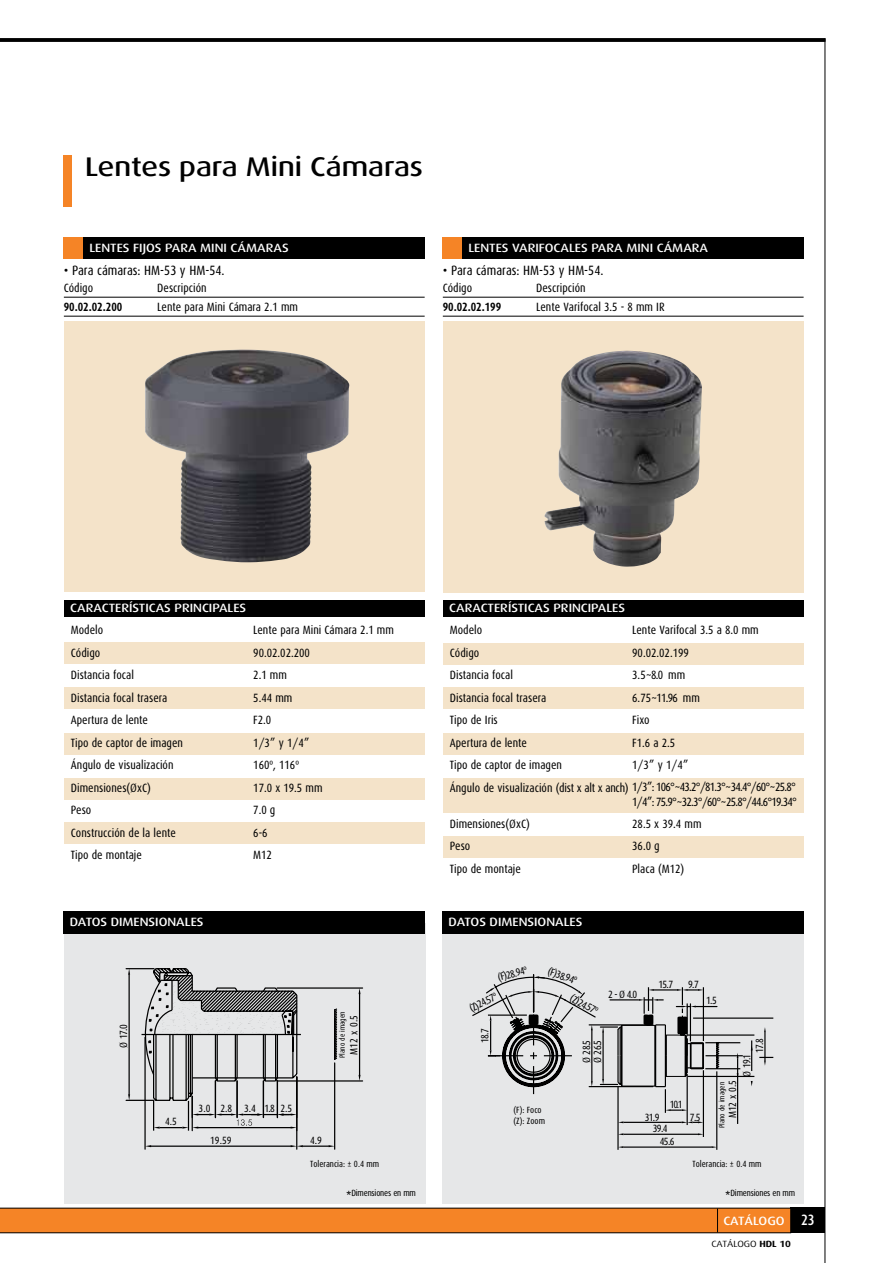
<style>
.page{position:relative;width:893px;height:1263px;background:#fff}
.page>*{position:absolute;margin:0;border:0;box-sizing:border-box;transform-origin:0 0}
.t1{font:500 27px "Dax Wide";color:#000}
.t2{font:13.5px "B Tcond";color:#000}
.t3{font:12px/22.5px "B Tcond";color:#000}
.t4{font:500 12px "Dax Wide";color:#fff}
.t5{font:12px "B Tcond";letter-spacing:-.06em;color:#000}
.t6{font:700 12px "B Tcond";color:#000}
.t7{font:10.5px/11.1px "B Tcond";letter-spacing:-.06em;color:#000}
.t8{font:9px "B Tcond";color:#000}
.t9{font:9px "B Tcond";letter-spacing:-.02em;color:#000}
.t10{font:9px "Dax Wide";color:#000}
.t11{font:7.5px "B Tcond";color:#000}
.s1{font-family:"B Tcond";font-size:15px}
.s2{font-weight:700}
</style>
<div class="page">
<div style="left:64px;top:923px;width:361px;height:280px;background:#e6e7e8"></div>
<div style="left:442px;top:923px;width:362px;height:280px;background:#e6e7e8"></div>
<div style="left:63px;top:912px;width:362px;height:22px;background:#000"></div>
<div style="left:442px;top:912px;width:361px;height:22px;background:#000"></div>
<div style="left:443px;top:600px;width:360px;height:16px;background:#000"></div>
<div style="left:64px;top:600px;width:361px;height:16px;background:#000"></div>
<div style="left:64px;top:321px;width:361px;height:271px;background:#f4e3c9"></div>
<div style="left:64px;top:155px;width:8px;height:51px;background:#f58426"></div>
<div style="left:443px;top:237px;width:19px;height:22px;background:#f58426"></div>
<div style="left:64px;top:237px;width:19px;height:22px;background:#f58426"></div>
<div style="left:791px;top:1208px;width:34px;height:25px;background:#000"></div>
<svg style="left:0;top:1208px;width:791px;height:25px;background:#e77c23"></svg>
<hr style="left:825px;top:38px;width:1px;height:1225px;background:#000">
<svg style="left:0;top:38px;width:825px;height:4px;background:#090909"></svg>
<div style="left:443px;top:322px;width:360px;height:271px;background:#f4e3c9"></div>
<hr style="left:64px;top:297px;width:361px;height:1px;background:#000">
<hr style="left:64px;top:316px;width:361px;height:1px;background:#000">
<hr style="left:443px;top:297px;width:361px;height:1px;background:#000">
<hr style="left:443px;top:316px;width:361px;height:1px;background:#000">
<div style="left:462px;top:237px;width:342px;height:22px;background:#000"></div>
<div style="left:83px;top:237px;width:342px;height:22px;background:#000"></div>
<div style="left:64px;top:642px;width:361px;height:21px;background:#f4e3c9"></div>
<div style="left:443px;top:643px;width:361px;height:21px;background:#f4e3c9"></div>
<div style="left:64px;top:688px;width:361px;height:21px;background:#f4e3c9"></div>
<div style="left:443px;top:688px;width:361px;height:21px;background:#f4e3c9"></div>
<div style="left:64px;top:733px;width:361px;height:21px;background:#f4e3c9"></div>
<div style="left:443px;top:733px;width:361px;height:21px;background:#f4e3c9"></div>
<div style="left:64px;top:778px;width:361px;height:21px;background:#f4e3c9"></div>
<div style="left:443px;top:778px;width:361px;height:34px;background:#f4e3c9"></div>
<div style="left:64px;top:822px;width:361px;height:22px;background:#f4e3c9"></div>
<div style="left:443px;top:836px;width:361px;height:22px;background:#f4e3c9"></div>
<img style="left:544px;top:351px;width:158px;height:216px">
<hr style="left:277px;top:987px;width:86px;height:2px;background:#000">
<hr style="left:277px;top:1080px;width:86px;height:1px;background:#000">
<hr style="left:359px;top:994px;width:1px;height:81px;background:#000">
<hr style="left:192px;top:1096px;width:1px;height:35px;background:#000">
<hr style="left:144px;top:1037px;width:2px;height:112px;background:#000">
<hr style="left:296px;top:1077px;width:1px;height:72px;background:#000">
<hr style="left:151px;top:1145px;width:140px;height:2px;background:#000">
<svg style="left:145px;top:1145px;width:6px;height:2px"></svg>
<hr style="left:153px;top:1101px;width:1px;height:30px;background:#000">
<hr style="left:188px;top:1101px;width:1px;height:30px;background:#000">
<hr style="left:334px;top:1063px;width:1px;height:86px;background:#000">
<hr style="left:303px;top:1145px;width:26px;height:2px;background:#000">
<svg style="left:291px;top:1145px;width:12px;height:2px"></svg>
<svg style="left:126px;top:968px;width:213px;height:161px"></svg>
<hr style="left:617px;top:1086px;width:2px;height:64px;background:#000">
<hr style="left:687px;top:1074px;width:1px;height:51px;background:#000">
<hr style="left:703px;top:1070px;width:1px;height:67px;background:#000">
<hr style="left:716px;top:1071px;width:1px;height:79px;background:#000">
<hr style="left:623px;top:1122px;width:59px;height:1px;background:#000">
<hr style="left:623px;top:1134px;width:75px;height:1px;background:#000">
<hr style="left:623px;top:1146px;width:88px;height:2px;background:#000">
<svg style="left:711px;top:1146px;width:6px;height:2px"></svg>
<svg style="left:682px;top:1121px;width:21px;height:2px"></svg>
<hr style="left:737px;top:1058px;width:1px;height:66px;background:#000">
<svg style="left:472px;top:974px;width:302px;height:139px"></svg>
<hr style="left:705px;top:1055px;width:38px;height:1px;background:#000">
<img style="left:145px;top:350px;width:205px;height:212px">
<h1 class="t1" style="left:85px;top:151px;width:339px">LENTES PARA MINI CÁMARAS</h1>
<p class="t4" style="left:89px;top:241px;width:201px">LENTES FIJOS PARA MINI CÁMARAS</p>
<p class="t4" style="left:468px;top:241px;width:241px">LENTES VARIFOCALES PARA MINI CÁMARA</p>
<p class="t2" style="left:64px;top:263px;width:162px">• Para cámaras: HM-53 y HM-54.</p>
<p class="t2" style="left:443px;top:263px;width:162px">• Para cámaras: HM-53 y HM-54.</p>
<p class="t3" style="left:64px;top:277px;width:31px">Código</p>
<p class="t3" style="left:157px;top:277px;width:51px">Descripción</p>
<p class="t6" style="left:64px;top:300px;width:60px">90.02.02.200</p>
<p class="t3" style="left:157px;top:296px;width:142px">Lente para Mini Cámara 2.1 mm</p>
<p class="t3" style="left:443px;top:277px;width:31px">Código</p>
<p class="t3" style="left:536px;top:277px;width:51px">Descripción</p>
<p class="t6" style="left:443px;top:300px;width:60px">90.02.02.199</p>
<p class="t3" style="left:536px;top:296px;width:130px">Lente Varifocal 3.5 - 8 mm IR</p>
<p class="t4" style="left:70px;top:601px;width:177px">CARACTERÍSTICAS PRINCIPALES</p>
<p class="t4" style="left:449px;top:601px;width:177px">CARACTERÍSTICAS PRINCIPALES</p>
<p class="t3" style="left:253px;top:619px;width:142px">Lente para Mini Cámara 2.1 mm<br>90.02.02.200<br>2.1 mm<br>5.44 mm<br>F2.0<br>1/3” y 1/4”<br>160º, 116º<br>17.0 x 19.5 mm<br>7.0 g<br>6-6<br>M12</p>
<p class="t3" style="left:632px;top:619px;width:128px">Lente Varifocal 3.5 a 8.0 mm<br>90.02.02.199<br>3.5~8.0 mm<br>6.75~11.96 mm<br>Fixo<br>F1.6 a 2.5<br>1/3” y 1/4”</p>
<p class="t3" style="left:71px;top:619px;width:114px">Modelo<br>Código<br>Distancia focal<br>Distancia focal trasera<br>Apertura de lente<br>Tipo de captor de imagen<br>Ángulo de visualización<br>Dimensiones(ØxC)<br>Peso<br>Construcción de la lente<br>Tipo de montaje</p>
<p class="t3" style="left:450px;top:619px;width:348px">Modelo<br>Código<br>Distancia focal<br>Distancia focal trasera<br>Tipo de Iris<br>Apertura de lente<br>Tipo de captor de imagen<br>Ángulo de visualización (dist x alt x anch) 1/3”: 106°~43.2°/81.3°~34.4°/60°~25.8°</p>
<p class="t5" style="left:632px;top:795px;width:166px">1/4”: 75.9°~32.3°/60°~25.8°/44.6°19.34°</p>
<p class="t3" style="left:450px;top:812px;width:81px">Dimensiones(ØxC)<br>Peso<br>Tipo de montaje</p>
<p class="t3" style="left:632px;top:812px;width:71px">28.5 x 39.4 mm<br>36.0 g<br>Placa (M12)</p>
<p class="t4" style="left:70px;top:915px;width:135px">DATOS DIMENSIONALES</p>
<p class="t4" style="left:449px;top:915px;width:135px">DATOS DIMENSIONALES</p>
<p class="t7" style="left:497px;top:972px;width:31px;rotate:-14deg">(F)28.94º</p>
<p class="t7" style="left:550px;top:966px;width:31px;rotate:19deg">(F)38.94º</p>
<p class="t7" style="left:574px;top:992px;width:32px;rotate:29deg">(Z)24.57º</p>
<p class="t7" style="left:688px;top:978px;width:12px">9.7</p>
<p class="t7" style="left:658px;top:978px;width:16px">15.7</p>
<p class="t7" style="left:608px;top:989px;width:31px">2 - Ø 4.0</p>
<p class="t7" style="left:468px;top:1004px;width:32px;rotate:-28deg">(Z)24.57º</p>
<p class="t7" style="left:706px;top:995px;width:12px">1.5</p>
<p class="t11" style="left:338px;top:1058px;width:48px;rotate:-90deg">Plano de imagen</p>
<p class="t7" style="left:348px;top:1055px;width:41px;rotate:-90deg">M12 x 0.5</p>
<p class="t7" style="left:118px;top:1048px;width:25px;rotate:-90deg">Ø 17.0</p>
<p class="t7" style="left:479px;top:1043px;width:16px;rotate:-90deg">18.7</p>
<p class="t7" style="left:581px;top:1063px;width:25px;rotate:-90deg">Ø 28.5<br>Ø 26.5</p>
<p class="t7" style="left:754px;top:1053px;width:16px;rotate:-90deg">17.8</p>
<p class="t7" style="left:741px;top:1077px;width:25px;rotate:-90deg">Ø 19.1</p>
<p class="t7" style="left:199px;top:1103px;width:95px">3.0 2.8 3.4 1.8 2.5</p>
<p class="t7" style="left:210px;top:1135px;width:23px">19.59</p>
<p class="t7" style="left:310px;top:1135px;width:13px">4.9</p>
<p class="t8" style="left:513px;top:1105px;width:30px">(F): Foco</p>
<p class="t7" style="left:165px;top:1116px;width:13px">4.5</p>
<p class="t8" style="left:513px;top:1116px;width:33px">(Z): Zoom</p>
<p class="t7" style="left:645px;top:1111px;width:16px">31.9</p>
<p class="t7" style="left:670px;top:1099px;width:14px">10.1</p>
<p class="t7" style="left:653px;top:1123px;width:16px">39.4</p>
<p class="t7" style="left:660px;top:1136px;width:16px">45.6</p>
<p class="t7" style="left:690px;top:1111px;width:12px">7.5</p>
<p class="t7" style="left:727px;top:1118px;width:40px;rotate:-90deg">M12 x 0.5</p>
<p class="t11" style="left:718px;top:1128px;width:48px;rotate:-90deg">Plano de imagen</p>
<p class="t8" style="left:310px;top:1159px;width:71px">Tolerancia: ± 0.4 mm</p>
<p class="t8" style="left:693px;top:1159px;width:71px">Tolerancia: ± 0.4 mm</p>
<p class="t9" style="left:346px;top:1188px;width:71px">*Dimensiones en mm</p>
<p class="t9" style="left:725px;top:1188px;width:71px">*Dimensiones en mm</p>
<p class="t4" style="left:723px;top:1214px;width:93px">CATÁLOGO <span class="s1">23</span></p>
<p class="t10" style="left:711px;top:1238px;width:81px">CATÁLOGO <span class="s2">HDL 10</span></p>
</div>
